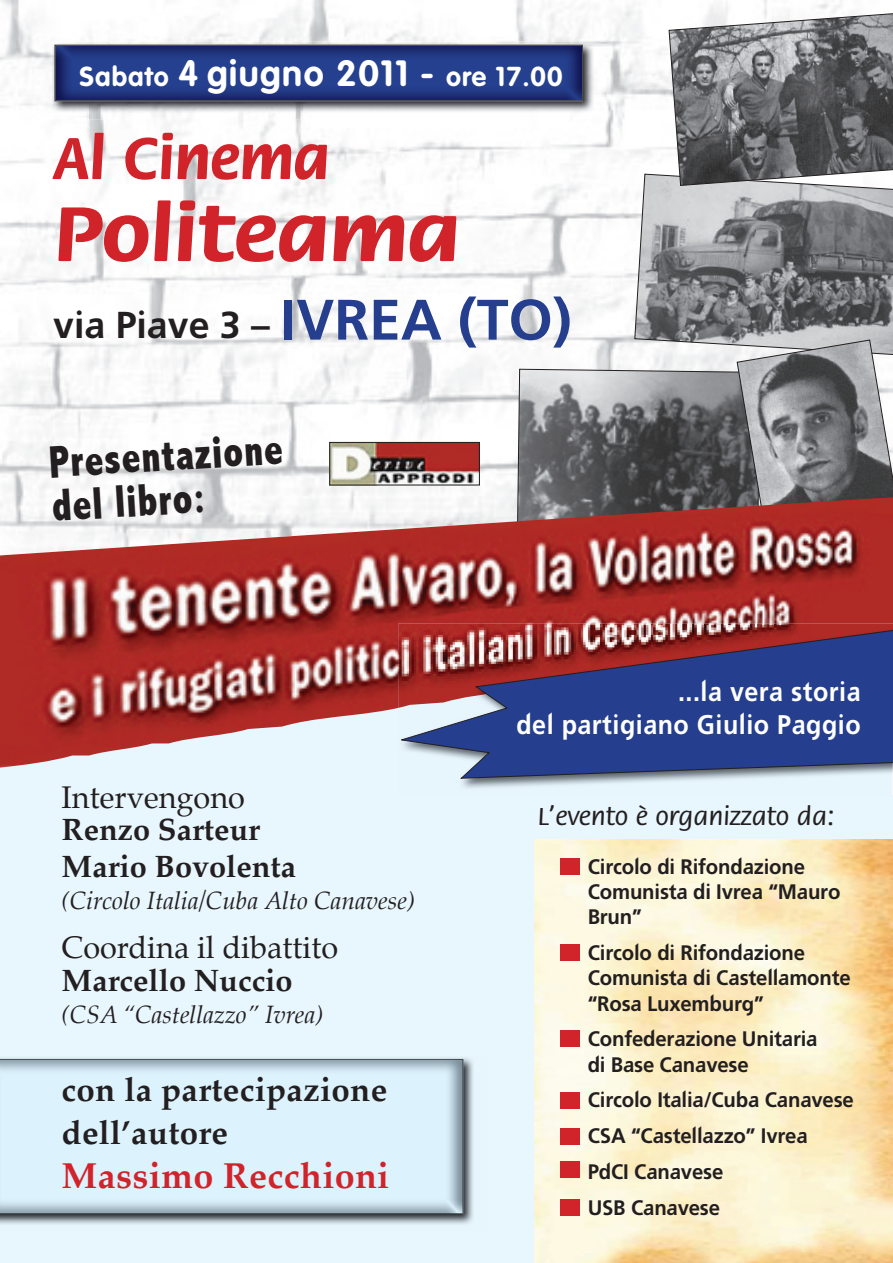
<style>
.page{position:relative;width:893px;height:1263px;background:#fff}
.page>*{position:absolute;margin:0;border:0;box-sizing:border-box;transform-origin:0 0}
.t1{font:700 82.5px "Flora";color:#d1232a;scale:1.11 1}
.t2{font:700 63px "Flora";color:#d1232a}
.t3{font:800 condensed 45.75px/43.8px "Abadi";color:#231f20;scale:.88 1}
.t4{font:37.5px "Freeway Demi";color:#231f20}
.t5{font:700 35.85px "Palatino";letter-spacing:.01em;color:#d1232a}
.t6{font:700 33px/43.5px "Palatino";letter-spacing:.01em;color:#231f20}
.t7{font:700 30.75px/36.6px "Palatino";color:#231f20}
.t8{font:30.75px "Palatino";color:#231f20}
.t9{font:27px/32.4px "Freeway Demi";letter-spacing:.02em;color:#fff;text-align:right;scale:.93 1}
.t10{font:700 27px "VAG Rounded";letter-spacing:.04em;color:#fff}
.t11{font:500 27px "Flora";color:#231f20}
.t12{font:italic 24.6px "Palatino";color:#231f20}
.t13{font:21px/25.2px "Freeway Demi";letter-spacing:-.01em;color:#231f20}
.s1{font-size:36px}
.s2{font-size:34.5px}
.s3{font-size:57px;color:#253f8e}
</style>
<div class="page">
<div style="left:0;top:610px;width:892px;height:653px;background:#e8f6fd"></div>
<img style="left:0;top:0;width:842px;height:497px">
<svg style="left:634px;top:174px;width:259px;height:166px;background:#8b8c8e"></svg>
<svg style="left:517px;top:340px;width:376px;height:157px;background:#8a8b8d"></svg>
<svg style="left:669px;top:13px;width:224px;height:173px;background:#79797b"></svg>
<img style="left:0;top:497px;width:893px;height:270px">
<img style="left:51px;top:42px;width:556px;height:77px">
<img style="left:55px;top:45px;width:527px;height:56px">
<img style="left:534px;top:840px;width:358px;height:423px">
<div style="left:560px;top:858px;width:20px;height:16px;background:#d1232a"></div>
<div style="left:560px;top:944px;width:20px;height:16px;background:#d1232a"></div>
<div style="left:560px;top:1030px;width:20px;height:17px;background:#d1232a"></div>
<div style="left:560px;top:1092px;width:20px;height:16px;background:#d1232a"></div>
<div style="left:560px;top:1128px;width:20px;height:17px;background:#d1232a"></div>
<div style="left:560px;top:1162px;width:20px;height:16px;background:#d1232a"></div>
<div style="left:560px;top:1199px;width:20px;height:16px;background:#d1232a"></div>
<img style="left:0;top:1058px;width:473px;height:166px">
<img style="left:0;top:1059px;width:463px;height:154px">
<img style="left:462px;top:779px;width:431px;height:16px">
<img style="left:398px;top:624px;width:495px;height:2px">
<svg style="left:398px;top:626px;width:495px;height:153px;background:#585181"></svg>
<img style="left:332px;top:444px;width:146px;height:39px">
<div style="left:330px;top:442px;width:150px;height:43px;border:1px solid #231f20"></div>
<p class="t10" style="left:80px;top:60px;width:485px">Sabato <span class="s1">4 giugno 2011</span> <span class="s2">-</span> ore 17.00</p>
<h2 class="t2" style="left:53px;top:125px;width:278px">Al Cinema</h2>
<h1 class="t1" style="left:53px;top:190px;width:368px">Politeama</h1>
<h3 class="t4" style="left:53px;top:305px;width:520px">via Piave 3 – <span class="s3">IVREA (TO)</span></h3>
<h3 class="t3" style="left:48px;top:440px;width:268px;rotate:-3deg">Presentazione del libro:</h3>
<h3 class="t8" style="left:62px;top:772px;width:185px">Intervengono</h3>
<h3 class="t7" style="left:62px;top:810px;width:236px">Renzo Sarteur<br>Mario Bovolenta</h3>
<p class="t12" style="left:62px;top:881px;width:355px">(Circolo Italia/Cuba Alto Canavese)</p>
<h3 class="t8" style="left:62px;top:922px;width:278px">Coordina il dibattito</h3>
<h3 class="t7" style="left:62px;top:961px;width:232px">Marcello Nuccio</h3>
<p class="t12" style="left:62px;top:995px;width:263px">(CSA “Castellazzo” Ivrea)</p>
<h3 class="t6" style="left:62px;top:1067px;width:327px">con la partecipazione dell’autore</h3>
<h3 class="t5" style="left:62px;top:1145px;width:329px">Massimo Recchioni</h3>
<p class="t9" style="left:516px;top:676px;width:372px">...la vera storia<br>del partigiano Giulio Paggio</p>
<p class="t11" style="left:538px;top:802px;width:298px">L’evento è organizzato da:</p>
<p class="t13" style="left:588px;top:854px;width:254px">Circolo di Rifondazione<br>Comunista di Ivrea “Mauro<br>Brun”</p>
<p class="t13" style="left:588px;top:940px;width:265px">Circolo di Rifondazione<br>Comunista di Castellamonte “Rosa Luxemburg”</p>
<p class="t13" style="left:588px;top:1027px;width:231px">Confederazione Unitaria di Base Canavese</p>
<p class="t13" style="left:588px;top:1082px;width:268px;line-height:35.8px">Circolo Italia/Cuba Canavese<br>CSA “Castellazzo” Ivrea<br>PdCI Canavese<br>USB Canavese</p>
</div>
